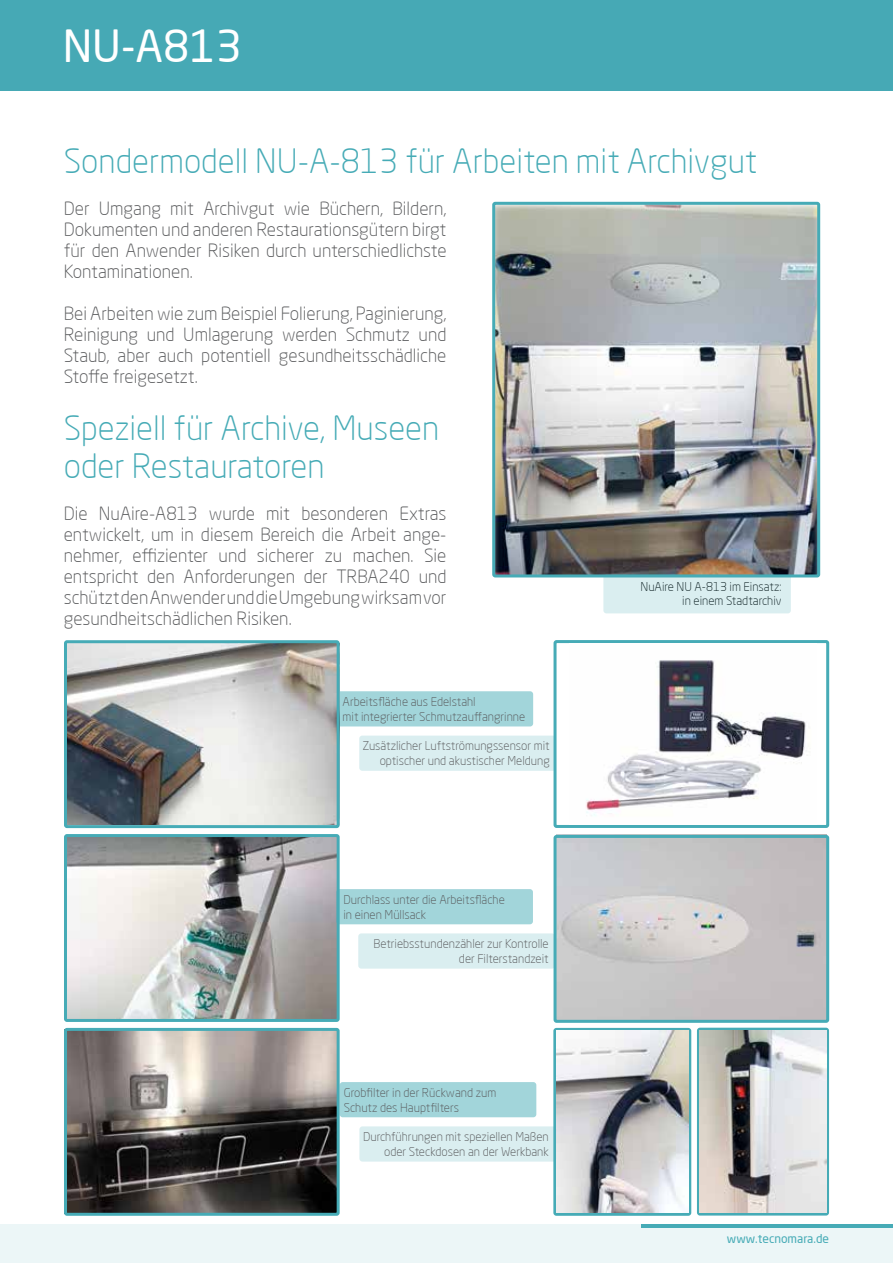
<style>
.page{position:relative;width:893px;height:1263px;background:#fff}
.page>*{position:absolute;margin:0;border:0;box-sizing:border-box;transform-origin:0 0}
.t1{font:43.5px "Neo Sans Pro";color:#fff}
.t2{font:300 33px/37.5px "Neo Sans Pro";color:#46abb6}
.t3{font:300 18px/21px "Neo Sans Pro";color:#58595b;text-align:justify}
.t4{font:300 12px/15px "Neo Sans Pro";color:#58595b}
.t5{font:300 12px/14.4px "Neo Sans Pro";color:#000;text-align:right}
.t6{font:12px "Neo Sans Pro";color:#46abb6}
</style>
<div class="page">
<div style="left:338px;top:693px;width:194px;height:32px;background:#a2d5da;border-radius:2px"></div>
<div style="left:336px;top:691px;width:197px;height:35px;border:3px solid #46abb6;border-radius:2px"></div>
<img style="left:557px;top:839px;width:268px;height:180px">
<img style="left:68px;top:644px;width:268px;height:180px">
<div style="left:0;top:0;width:893px;height:90px;background:#46a9b5"></div>
<div style="left:0;top:1224px;width:893px;height:39px;background:#ecf6f7"></div>
<hr style="left:641px;top:1224px;width:252px;height:4px;background:#46abb6">
<img style="left:496px;top:206px;width:320px;height:367px">
<div style="left:64px;top:640px;width:276px;height:188px;border:3px solid #46abb6;border-radius:2px"></div>
<img style="left:68px;top:838px;width:268px;height:180px">
<img style="left:68px;top:1032px;width:268px;height:180px">
<div style="left:64px;top:834px;width:276px;height:188px;border:3px solid #46abb6;border-radius:2px"></div>
<div style="left:64px;top:1028px;width:276px;height:188px;border:3px solid #46abb6;border-radius:2px"></div>
<div style="left:553px;top:640px;width:276px;height:188px;border:3px solid #46abb6;border-radius:2px"></div>
<div style="left:553px;top:835px;width:276px;height:188px;border:3px solid #46abb6;border-radius:2px"></div>
<div style="left:553px;top:1028px;width:138px;height:188px;border:3px solid #46abb6;border-radius:2px"></div>
<img style="left:569px;top:643px;width:248px;height:182px">
<img style="left:556px;top:1031px;width:132px;height:182px">
<div style="left:697px;top:1028px;width:132px;height:187px;border:3px solid #46abb6;border-radius:2px"></div>
<img style="left:700px;top:1031px;width:126px;height:181px">
<div style="left:492px;top:202px;width:328px;height:375px;border:3px solid #46abb6;border-radius:2px"></div>
<div style="left:361px;top:737px;width:193px;height:32px;background:#daeef0;border-radius:2px"></div>
<div style="left:359px;top:735px;width:197px;height:36px;border:3px solid #46abb6;border-radius:2px"></div>
<div style="left:338px;top:890px;width:193px;height:33px;background:#a2d5da;border-radius:2px"></div>
<div style="left:336px;top:889px;width:197px;height:35px;border:3px solid #46abb6;border-radius:2px"></div>
<div style="left:360px;top:935px;width:193px;height:32px;background:#daeef0;border-radius:2px"></div>
<div style="left:358px;top:933px;width:197px;height:36px;border:3px solid #46abb6;border-radius:2px"></div>
<div style="left:341px;top:1083px;width:194px;height:33px;background:#a2d5da;border-radius:2px"></div>
<div style="left:340px;top:1082px;width:196px;height:35px;border:3px solid #46abb6;border-radius:2px"></div>
<div style="left:361px;top:1128px;width:194px;height:32px;background:#daeef0;border-radius:2px"></div>
<div style="left:359px;top:1126px;width:197px;height:35px;border:3px solid #46abb6;border-radius:2px"></div>
<div style="left:605px;top:576px;width:184px;height:36px;background:#daeef0;border-radius:2px"></div>
<div style="left:603px;top:574px;width:188px;height:39px;border:3px solid #46abb6;border-radius:2px"></div>
<h1 class="t1" style="left:63px;top:19px;width:181px">NU-A813</h1>
<h2 class="t2" style="left:64px;top:142px;width:695px">Sondermodell NU-A-813 für Arbeiten mit Archivgut</h2>
<p class="t3" style="left:64px;top:198px;width:384px">Der Umgang mit Archivgut wie Büchern, Bildern, Dokumenten und anderen Restaurationsgütern birgt für den Anwender Risiken durch unterschiedlichste Kontaminationen.</p>
<p class="t3" style="left:64px;top:303px;width:384px">Bei Arbeiten wie zum Beispiel Folierung, Paginierung, Reinigung und Umlagerung werden Schmutz und Staub, aber auch potentiell gesundheitsschädliche Stoffe freigesetzt.</p>
<h2 class="t2" style="left:64px;top:409px;width:377px">Speziell für Archive, Museen oder Restauratoren</h2>
<p class="t3" style="left:64px;top:502px;width:384px">Die NuAire-A813 wurde mit besonderen Extras entwickelt, um in diesem Bereich die Arbeit ange&shy;nehmer, effizienter und sicherer zu machen. Sie entspricht den Anforderungen der TRBA240 und schützt den Anwender und die Umgebung wirksam vor gesundheitschädlichen Risiken.</p>
<p class="t5" style="left:640px;top:579px;width:143px">NuAire NU A-813 im Einsatz: in einem Stadtarchiv</p>
<p class="t4" style="left:343px;top:694px;width:184px">Arbeitsfläche aus Edelstahl<br>mit integrierter Schmutzauffangrinne</p>
<p class="t4" style="left:362px;top:738px;width:189px;text-align:right">Zusätzlicher Luftströmungssensor mit optischer und akustischer Meldung</p>
<p class="t4" style="left:344px;top:892px;width:163px">Durchlass unter die Arbeitsfläche in einen Müllsack</p>
<p class="t4" style="left:373px;top:936px;width:177px;text-align:right">Betriebsstundenzähler zur Kontrolle der Filterstandzeit</p>
<p class="t4" style="left:344px;top:1085px;width:154px">Grobfilter in der Rückwand zum<br>Schutz des Hauptfilters</p>
<p class="t4" style="left:363px;top:1129px;width:187px;text-align:right">Durchführungen mit speziellen Maßen oder Steckdosen an der Werkbank</p>
<p class="t6" style="left:727px;top:1231px;width:104px">www.tecnomara.de</p>
</div>
